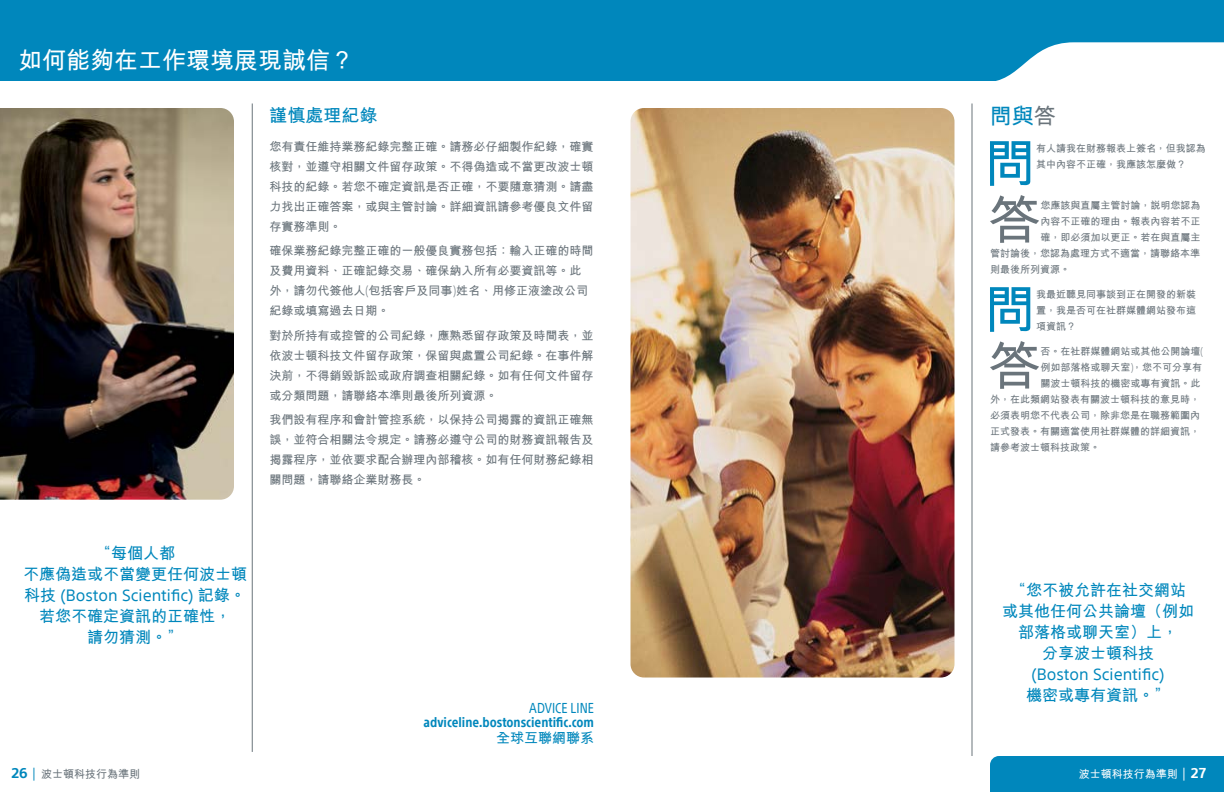
<style>
.page{position:relative;width:1224px;height:792px;background:#fff}
.page>*{position:absolute;margin:0;border:0;box-sizing:border-box;transform-origin:0 0}
.t1{font:700 52.4px "M Hei HK";color:#6a747b}
.t2{font:700 52.3px "M Hei HK";color:#0087bc}
.t3{font:700 24px "M Hei HK";color:#fff}
.t4{font:700 22px "M Hei HK";color:#0087bc}
.t5{font:700 18px "M Hei HK";color:#0087bc}
.t6{font:700 16px/21px "M Hei HK";color:#0087bc;text-align:center}
.t7{font:16px "SST";color:#0087bc}
.t8{font:condensed 14px "SST";color:#0087bc}
.t9{font:700 14px "M Hei HK";color:#0087bc}
.t10{font:700 condensed 13.5px "SST";color:#0087bc}
.t11{font:700 12px/20px "M Hei HK";color:#6a747b;text-align:justify}
.t12{font:700 11px "M Hei HK";color:#6a747b}
.t13{font:700 11px "M Hei HK";color:#fff}
.t14{font:700 10px/16px "M Hei HK";color:#6a747b}
.s1{font-family:"SST";font-weight:300}
.s2{font-family:"M Hei HK";font-weight:700}
.s3{color:#6a747b}
.s4{font-family:"SST";font-size:14px;color:#0087bc}
.s5{font-family:"SST";font-weight:400;font-size:14px;color:#0087bc}
.s6{font-family:"SST";font-weight:400;font-size:14px}
.s7{font-family:"SST";font-size:14px}
</style>
<div class="page">
<img style="left:630px;top:108px;width:324px;height:570px">
<div style="left:990px;top:756px;width:234px;height:36px;background:#0087bc"></div>
<div style="left:0;top:0;width:1224px;height:81px;background:#0087bc"></div>
<svg style="left:996px;top:42px;width:228px;height:39px;background:#d9edf5"></svg>
<hr style="left:252px;top:104px;width:1px;height:648px;background:#6a747b">
<hr style="left:972px;top:104px;width:1px;height:652px;background:#6a747b">
<img style="left:0;top:108px;width:234px;height:392px">
<h3 class="t3" style="left:18px;top:43px;width:337px">如何能夠在工作環境展現誠信？</h3>
<h3 class="t5" style="left:270px;top:102px;width:109px">謹慎處理紀錄</h3>
<p class="t11" style="left:270px;top:136px;width:325px">您有責任維持業務紀錄完整正確。請務必仔細製作紀錄，確實核對，並遵守相關文件留存政策。不得偽造或不當更改波士頓科技的紀錄。若您不確定資訊是否正確，不要隨意猜測。請盡力找出正確答案，或與主管討論。詳細資訊請參考優良文件留存實務準則。</p>
<p class="t11" style="left:270px;top:240px;width:325px;text-align:left">確保業務紀錄完整正確的一般優良實務包括：輸入正確的時間及費用資料、正確記錄交易、確保納入所有必要資訊等。此外，請勿代簽他人<span class="s1">(</span>包括客戶及同事<span class="s1">)</span>姓名、用修正液塗改公司紀錄或填寫過去日期。</p>
<p class="t11" style="left:270px;top:325px;width:325px">對於所持有或控管的公司紀錄，應熟悉留存政策及時間表，並依波士頓科技文件留存政策，保留與處置公司紀錄。在事件解決前，不得銷毀訴訟或政府調查相關紀錄。如有任何文件留存或分類問題，請聯絡本準則最後所列資源。</p>
<p class="t11" style="left:270px;top:409px;width:325px">我們設有程序和會計管控系統，以保持公司揭露的資訊正確無誤，並符合相關法令規定。請務必遵守公司的財務資訊報告及揭露程序，並依要求配合辦理內部稽核。如有任何財務紀錄相關問題，請聯絡企業財務長。</p>
<h3 class="t6" style="left:23px;top:541px;width:225px">“每個人都<br>不應偽造或不當變更任何波士頓</h3>
<h3 class="t7" style="left:24px;top:585px;width:223px"><span class="s2">科技 (</span>Boston Scientific<span class="s2">) 記錄。</span></h3>
<h3 class="t6" style="left:39px;top:604px;width:193px">若您不確定資訊的正確性，請勿猜測。”</h3>
<p class="t8" style="left:529px;top:700px;width:66px">ADVICE LINE</p>
<p class="t10" style="left:424px;top:714px;width:172px">adviceline.bostonscientific.com</p>
<p class="t9" style="left:496px;top:728px;width:99px">全球互聯網聯系</p>
<h3 class="t4" style="left:990px;top:100px;width:67px">問與<span class="s3">答</span></h3>
<h2 class="t2" style="left:984px;top:125px;width:54px">問</h2>
<p class="t14" style="left:1036px;top:140px;width:171px">有人請我在財務報表上簽名，但我認為其中內容不正確，我應該怎麼做？</p>
<h1 class="t1" style="left:988px;top:182px;width:54px">答</h1>
<p class="t14" style="left:1041px;top:197px;width:161px">您應該與直屬主管討論，說明您認為</p>
<p class="t14" style="left:1041px;top:213px;width:161px">內容不正確的理由。報表內容若不正</p>
<p class="t14" style="left:1041px;top:229px;width:161px">確，即必須加以更正。若在與直屬主</p>
<p class="t14" style="left:990px;top:245px;width:212px">管討論後，您認為處理方式不適當，請聯絡本準</p>
<p class="t14" style="left:990px;top:261px;width:82px">則最後所列資源。</p>
<h2 class="t2" style="left:984px;top:271px;width:54px">問</h2>
<p class="t14" style="left:1036px;top:286px;width:161px;text-align:justify">我最近聽見同事談到正在開發的新裝置，我是否可在社群媒體網站發布這項資訊？</p>
<h1 class="t1" style="left:988px;top:328px;width:54px">答</h1>
<p class="t14" style="left:1041px;top:343px;width:165px">否。在社群媒體網站或其他公開論壇<span class="s1">(</span></p>
<p class="t14" style="left:1041px;top:359px;width:163px">例如部落格或聊天室<span class="s1">)</span>，您不可分享有</p>
<p class="t14" style="left:1041px;top:375px;width:161px">關波士頓科技的機密或專有資訊。此</p>
<p class="t14" style="left:990px;top:391px;width:212px">外，在此類網站發表有關波士頓科技的意見時，</p>
<p class="t14" style="left:990px;top:407px;width:212px">必須表明您不代表公司，除非您是在職務範圍內</p>
<p class="t14" style="left:990px;top:423px;width:212px">正式發表。有關適當使用社群媒體的詳細資訊，</p>
<p class="t14" style="left:990px;top:439px;width:111px">請參考波士頓科技政策。</p>
<h3 class="t6" style="left:1002px;top:579px;width:193px">“您不被允許在社交網站或其他任何公共論壇（例如部落格或聊天室）上，<br>分享波士頓科技</h3>
<h3 class="t7" style="left:1031px;top:665px;width:135px"><span class="s2">(</span>Boston Scientific<span class="s2">)</span></h3>
<h3 class="t6" style="left:1026px;top:684px;width:145px">機密或專有資訊。”</h3>
<p class="t12" style="left:12px;top:766px;width:130px"><span class="s4">26</span> <span class="s5">|</span> 波士頓科技行為準則</p>
<p class="t13" style="left:1079px;top:766px;width:129px">波士頓科技行為準則 <span class="s6">|</span> <span class="s7">27</span></p>
</div>
